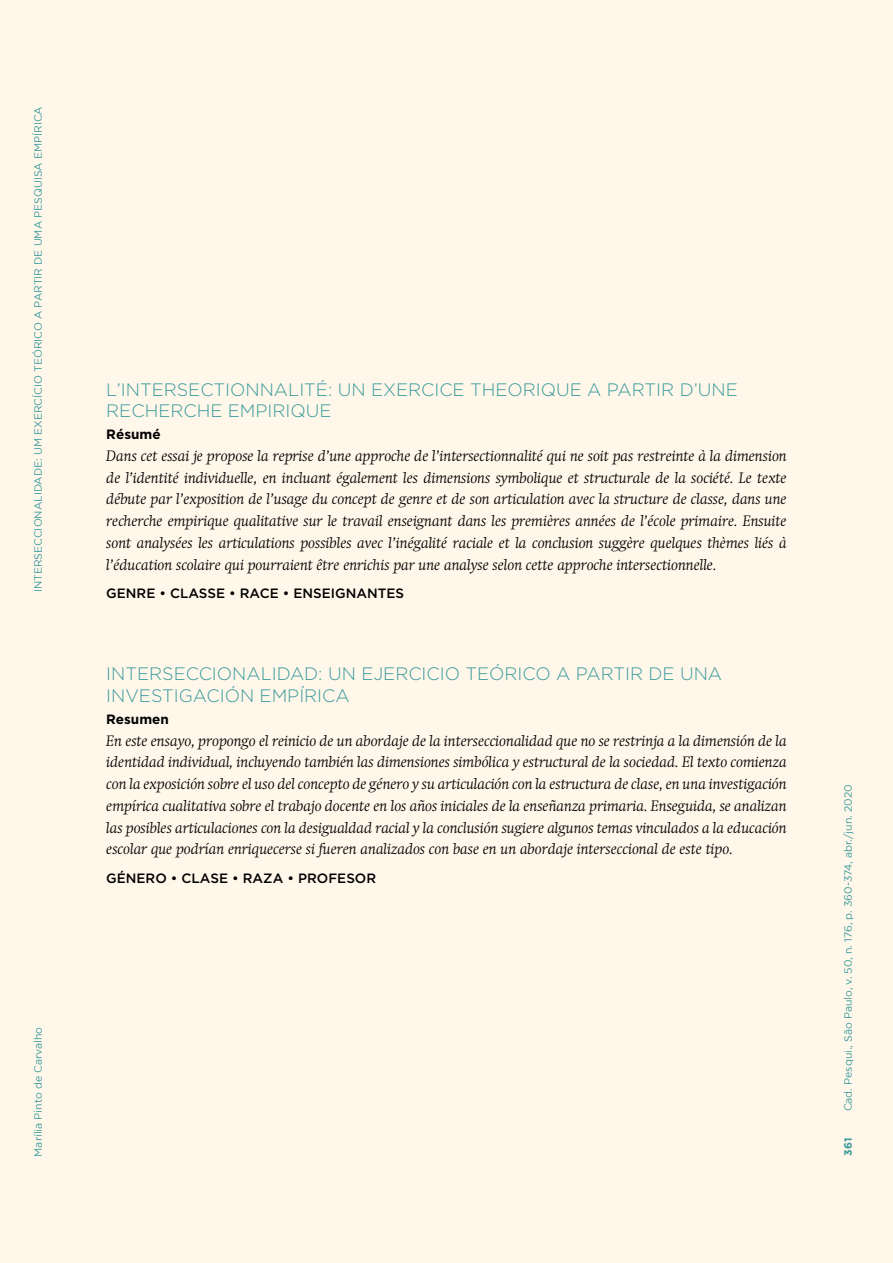
<style>
.page{position:relative;width:893px;height:1263px;background:#fff7ea}
.page>*{position:absolute;margin:0;border:0;box-sizing:border-box;transform-origin:0 0}
.t1{font:300 18px/21.8px "Gotham HTF";color:#389fa9}
.t2{font:italic 300 15px/21.8px "Swift";color:#000;text-align:justify}
.t3{font:500 13.5px "Gotham HTF";color:#000}
.t4{font:700 13.5px "Gotham HTF";color:#000}
.t5{font:10.5px "Gotham";color:#389fa9}
.t6{font:700 10.5px "Gotham";color:#389fa9}
</style>
<div class="page">
<p class="t5" style="left:32px;top:592px;width:487px;rotate:-90deg">INTERSECCIONALIDADE: UM EXERCÍCIO TEÓRICO A PARTIR DE UMA PESQUISA EMPÍRICA</p>
<p class="t5" style="left:32px;top:1157px;width:131px;rotate:-90deg">Marília Pinto de Carvalho</p>
<p class="t1" style="left:106px;top:378px;width:633px">L’INTERSECTIONNALITÉ: UN EXERCICE THEORIQUE A PARTIR D’UNE<br>RECHERCHE EMPIRIQUE</p>
<p class="t4" style="left:106px;top:426px;width:56px">Résumé</p>
<p class="t2" style="left:106px;top:445px;width:682px">Dans cet essai je propose la reprise d’une approche de l’intersectionnalité qui ne soit pas restreinte à la dimension de l’identité individuelle, en incluant également les dimensions symbolique et structurale de la société. Le texte débute par l’exposition de l’usage du concept de genre et de son articulation avec la structure de classe, dans une recherche empirique qualitative sur le travail enseignant dans les premières années de l’école primaire. Ensuite sont analysées les articulations possibles avec l’inégalité raciale et la conclusion suggère quelques thèmes liés à l’éducation scolaire qui pourraient être enrichis par une analyse selon cette approche intersectionnelle.</p>
<p class="t3" style="left:106px;top:585px;width:299px">GENRE • CLASSE • RACE • ENSEIGNANTES</p>
<p class="t1" style="left:106px;top:663px;width:617px">INTERSECCIONALIDAD: UN EJERCICIO TEÓRICO A PARTIR DE UNA<br>INVESTIGACIÓN EMPÍRICA</p>
<p class="t4" style="left:106px;top:711px;width:64px">Resumen</p>
<p class="t2" style="left:106px;top:730px;width:682px">En este ensayo, propongo el reinicio de un abordaje de la interseccionalidad que no se restrinja a la dimensión de la identidad individual, incluyendo también las dimensiones simbólica y estructural de la sociedad. El texto comienza con la exposición sobre el uso del concepto de género y su articulación con la estructura de clase, en una investigación empírica cualitativa sobre el trabajo docente en los años iniciales de la enseñanza primaria. Enseguida, se analizan las posibles articulaciones con la desigualdad racial y la conclusión sugiere algunos temas vinculados a la educación escolar que podrían enriquecerse si fueren analizados con base en un abordaje interseccional de este tipo.</p>
<p class="t3" style="left:106px;top:870px;width:271px">GÉNERO • CLASE • RAZA • PROFESOR</p>
<p class="t5" style="left:842px;top:1111px;width:328px;rotate:-90deg">Cad. Pesqui., São Paulo, v. 50, n. 176, p. 360-374, abr./jun. 2020</p>
<p class="t6" style="left:842px;top:1155px;width:19px;rotate:-90deg">361</p>
</div>
